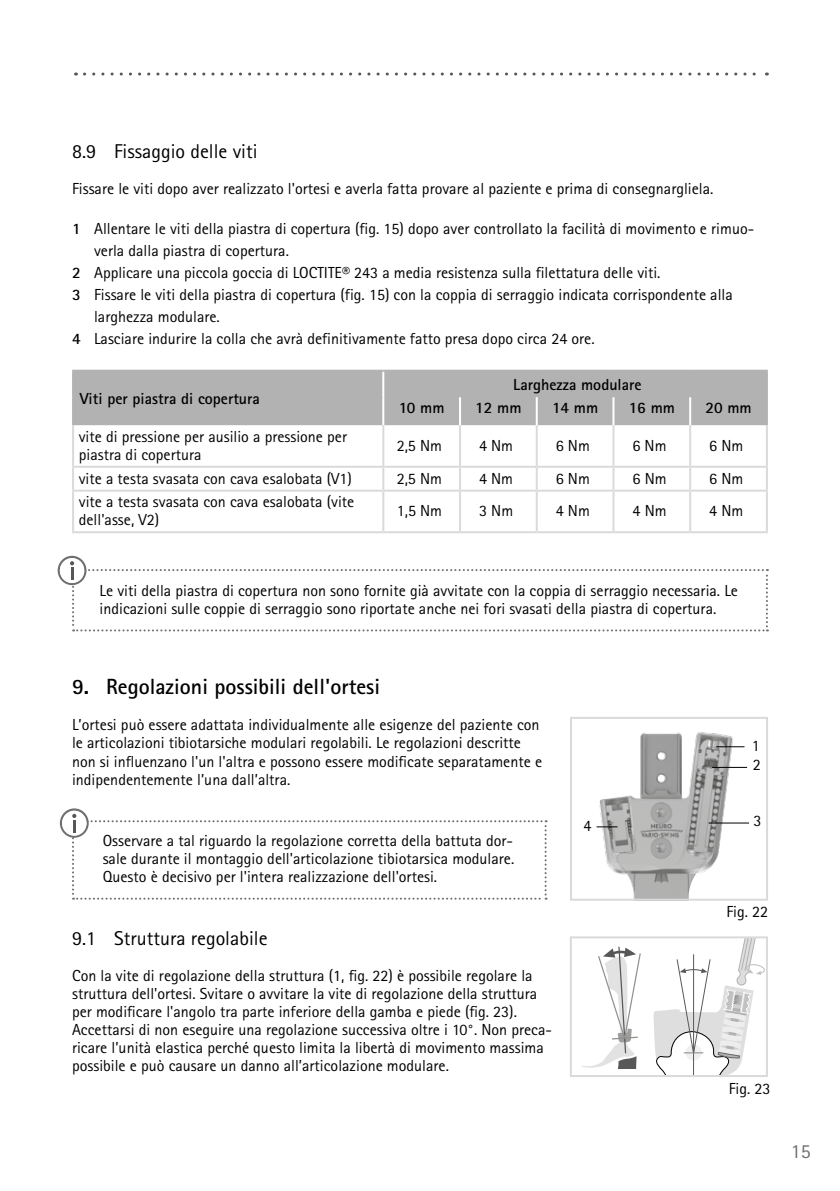
<style>
.page{position:relative;width:840px;height:1191px;background:#fff}
.page>*{position:absolute;margin:0;border:0;box-sizing:border-box;transform-origin:0 0}
.t1{font:700 22px "Rotis Sans Serif Pro";color:#000}
.t2{font:20px "Rotis Sans Serif Pro";color:#000}
.t3{font:20px "Rotis Sans Serif Pro";color:#706f6f}
.t4{font:16px/18px "Rotis Sans Serif Pro";color:#000}
.t5{font:700 16px "Rotis Sans Serif Pro";color:#000}
.s1{font-weight:700}
</style>
<div class="page">
<svg style="left:84px;top:73px;width:683px;height:3px"></svg>
<div style="left:74px;top:372px;width:691px;height:53px;background:#b3b2b2"></div>
<hr style="left:765px;top:372px;width:2px;height:25px;background:#b3b2b2">
<hr style="left:382px;top:397px;width:2px;height:28px;background:#fff">
<hr style="left:72px;top:370px;width:311px;height:2px;background:#b3b2b2">
<hr style="left:72px;top:372px;width:2px;height:25px;background:#b3b2b2">
<hr style="left:72px;top:397px;width:2px;height:28px;background:#b3b2b2">
<hr style="left:383px;top:370px;width:77px;height:2px;background:#b3b2b2">
<hr style="left:460px;top:370px;width:76px;height:2px;background:#b3b2b2">
<hr style="left:536px;top:370px;width:77px;height:2px;background:#b3b2b2">
<hr style="left:613px;top:370px;width:76px;height:2px;background:#b3b2b2">
<hr style="left:689px;top:370px;width:78px;height:2px;background:#b3b2b2">
<hr style="left:765px;top:397px;width:2px;height:28px;background:#b3b2b2">
<hr style="left:72px;top:425px;width:2px;height:41px;background:#dadada">
<hr style="left:382px;top:425px;width:2px;height:41px;background:#dadada">
<hr style="left:459px;top:425px;width:2px;height:41px;background:#dadada">
<hr style="left:535px;top:425px;width:2px;height:41px;background:#dadada">
<hr style="left:612px;top:425px;width:2px;height:41px;background:#dadada">
<hr style="left:688px;top:425px;width:2px;height:41px;background:#dadada">
<hr style="left:765px;top:425px;width:2px;height:42px;background:#dadada">
<hr style="left:72px;top:466px;width:312px;height:2px;background:#dadada">
<hr style="left:72px;top:468px;width:2px;height:21px;background:#dadada">
<hr style="left:382px;top:468px;width:2px;height:21px;background:#dadada">
<hr style="left:459px;top:468px;width:2px;height:21px;background:#dadada">
<hr style="left:535px;top:468px;width:2px;height:21px;background:#dadada">
<hr style="left:612px;top:468px;width:2px;height:21px;background:#dadada">
<hr style="left:688px;top:468px;width:2px;height:21px;background:#dadada">
<hr style="left:765px;top:467px;width:2px;height:22px;background:#dadada">
<hr style="left:72px;top:489px;width:311px;height:2px;background:#dadada">
<hr style="left:72px;top:491px;width:2px;height:40px;background:#dadada">
<hr style="left:383px;top:489px;width:77px;height:2px;background:#dadada">
<hr style="left:382px;top:491px;width:2px;height:40px;background:#dadada">
<hr style="left:460px;top:489px;width:76px;height:2px;background:#dadada">
<hr style="left:459px;top:491px;width:2px;height:40px;background:#dadada">
<hr style="left:536px;top:489px;width:77px;height:2px;background:#dadada">
<hr style="left:535px;top:491px;width:2px;height:40px;background:#dadada">
<hr style="left:613px;top:489px;width:76px;height:2px;background:#dadada">
<hr style="left:612px;top:491px;width:2px;height:40px;background:#dadada">
<hr style="left:689px;top:489px;width:78px;height:2px;background:#dadada">
<hr style="left:688px;top:491px;width:2px;height:40px;background:#dadada">
<hr style="left:765px;top:491px;width:2px;height:40px;background:#dadada">
<hr style="left:72px;top:531px;width:311px;height:2px;background:#dadada">
<hr style="left:383px;top:531px;width:77px;height:2px;background:#dadada">
<hr style="left:460px;top:531px;width:76px;height:2px;background:#dadada">
<hr style="left:536px;top:531px;width:77px;height:2px;background:#dadada">
<hr style="left:613px;top:531px;width:76px;height:2px;background:#dadada">
<hr style="left:689px;top:531px;width:78px;height:2px;background:#dadada">
<hr style="left:459px;top:397px;width:2px;height:28px;background:#fff">
<hr style="left:535px;top:397px;width:2px;height:28px;background:#fff">
<hr style="left:612px;top:397px;width:2px;height:28px;background:#fff">
<hr style="left:688px;top:397px;width:2px;height:28px;background:#fff">
<hr style="left:384px;top:466px;width:76px;height:2px;background:#dadada">
<hr style="left:460px;top:466px;width:76px;height:2px;background:#dadada">
<hr style="left:536px;top:466px;width:77px;height:2px;background:#dadada">
<hr style="left:613px;top:466px;width:76px;height:2px;background:#dadada">
<hr style="left:689px;top:466px;width:76px;height:2px;background:#dadada">
<hr style="left:382px;top:372px;width:2px;height:25px;background:#fff">
<svg style="left:60px;top:808px;width:486px;height:91px"></svg>
<svg style="left:58px;top:556px;width:709px;height:75px"></svg>
<svg style="left:582px;top:946px;width:58px;height:122px"></svg>
<svg style="left:653px;top:939px;width:111px;height:135px"></svg>
<div style="left:569px;top:936px;width:198px;height:141px;border:2px solid #dadada"></div>
<img style="left:596px;top:732px;width:154px;height:165px">
<div style="left:569px;top:717px;width:198px;height:183px;border:2px solid #dadada"></div>
<svg style="left:715px;top:746px;width:29px;height:1px"></svg>
<hr style="left:711px;top:767px;width:35px;height:1px;background:#000">
<hr style="left:708px;top:822px;width:40px;height:1px;background:#000">
<svg style="left:596px;top:826px;width:21px;height:1px"></svg>
<p class="t2" style="left:72px;top:139px;width:187px">8.9 Fissaggio delle viti</p>
<p class="t4" style="left:72px;top:179px;width:642px">Fissare le viti dopo aver realizzato l'ortesi e averla fatta provare al paziente e prima di consegnargliela.</p>
<p class="t4" style="left:72px;top:219px;width:683px"><span class="s1">1</span> Allentare le viti della piastra di copertura (fig. 15) dopo aver controllato la facilità di movimento e rimuo-</p>
<p class="t4" style="left:94px;top:241px;width:196px">verla dalla piastra di copertura.</p>
<p class="t4" style="left:72px;top:263px;width:589px"><span class="s1">2</span> Applicare una piccola goccia di LOCTITE® 243 a media resistenza sulla filettatura delle viti.</p>
<p class="t4" style="left:72px;top:285px;width:662px"><span class="s1">3</span> Fissare le viti della piastra di copertura (fig. 15) con la coppia di serraggio indicata corrispondente alla</p>
<p class="t4" style="left:94px;top:307px;width:127px">larghezza modulare.</p>
<p class="t4" style="left:72px;top:329px;width:524px"><span class="s1">4</span> Lasciare indurire la colla che avrà definitivamente fatto presa dopo circa 24 ore.</p>
<p class="t5" style="left:80px;top:388px;width:182px">Viti per piastra di copertura</p>
<p class="t5" style="left:513px;top:375px;width:130px">Larghezza modulare</p>
<p class="t5" style="left:398px;top:398px;width:47px">10 mm</p>
<p class="t5" style="left:475px;top:398px;width:48px">12 mm</p>
<p class="t5" style="left:551px;top:398px;width:48px">14 mm</p>
<p class="t5" style="left:628px;top:398px;width:48px">16 mm</p>
<p class="t5" style="left:705px;top:398px;width:48px">20 mm</p>
<p class="t4" style="left:79px;top:428px;width:270px">vite di pressione per ausilio a pressione per piastra di copertura</p>
<p class="t4" style="left:396px;top:437px;width:47px">2,5 Nm</p>
<p class="t4" style="left:479px;top:437px;width:36px">4 Nm</p>
<p class="t4" style="left:555px;top:437px;width:36px">6 Nm</p>
<p class="t4" style="left:632px;top:437px;width:36px">6 Nm</p>
<p class="t4" style="left:708px;top:437px;width:36px">6 Nm</p>
<p class="t4" style="left:79px;top:469px;width:274px">vite a testa svasata con cava esalobata (V1)</p>
<p class="t4" style="left:396px;top:469px;width:47px">2,5 Nm</p>
<p class="t4" style="left:479px;top:469px;width:36px">4 Nm</p>
<p class="t4" style="left:555px;top:469px;width:36px">6 Nm</p>
<p class="t4" style="left:632px;top:469px;width:36px">6 Nm</p>
<p class="t4" style="left:708px;top:469px;width:36px">6 Nm</p>
<p class="t4" style="left:79px;top:493px;width:277px">vite a testa svasata con cava esalobata (vite dell'asse, V2)</p>
<p class="t4" style="left:396px;top:502px;width:47px">1,5 Nm</p>
<p class="t4" style="left:479px;top:502px;width:36px">3 Nm</p>
<p class="t4" style="left:555px;top:502px;width:36px">4 Nm</p>
<p class="t4" style="left:632px;top:502px;width:36px">4 Nm</p>
<p class="t4" style="left:708px;top:502px;width:36px">4 Nm</p>
<p class="t4" style="left:100px;top:582px;width:639px">Le viti della piastra di copertura non sono fornite già avvitate con la coppia di serraggio necessaria. Le indicazioni sulle coppie di serraggio sono riportate anche nei fori svasati della piastra di copertura.</p>
<h1 class="t1" style="left:72px;top:673px;width:309px">9. Regolazioni possibili dell'ortesi</h1>
<p class="t4" style="left:72px;top:716px;width:471px">L’ortesi può essere adattata individualmente alle esigenze del paziente con le articolazioni tibiotarsiche modulari regolabili. Le regolazioni descritte non si influenzano l'un l'altra e possono essere modificate separatamente e indipendentemente l’una dall’altra.</p>
<p class="t4" style="left:103px;top:832px;width:413px;text-align:justify">Osservare a tal riguardo la regolazione corretta della battuta dor&shy;sale durante il montaggio dell'articolazione tibiotarsica modulare.<br>Questo è decisivo per l'intera realizzazione dell'ortesi.</p>
<p class="t2" style="left:72px;top:926px;width:197px">9.1 Struttura regolabile</p>
<p class="t4" style="left:72px;top:966px;width:481px">Con la vite di regolazione della struttura (1, fig. 22) è possibile regolare la struttura dell'ortesi. Svitare o avvitare la vite di regolazione della struttura per modificare l'angolo tra parte inferiore della gamba e piede (fig. 23).<br>Accettarsi di non eseguire una regolazione successiva oltre i 10°. Non preca&shy;ricare l’unità elastica perché questo limita la libertà di movimento massima possibile e può causare un danno all’articolazione modulare.</p>
<p class="t4" style="left:583px;top:817px;width:9px">4</p>
<p class="t4" style="left:751px;top:735px;width:11px;line-height:19.4px">1<br>2</p>
<p class="t4" style="left:753px;top:811px;width:9px">3</p>
<p class="t4" style="left:726px;top:903px;width:43px">Fig. 22</p>
<p class="t4" style="left:728px;top:1079px;width:43px">Fig. 23</p>
<p class="t3" style="left:790px;top:1139px;width:21px">15</p>
</div>
